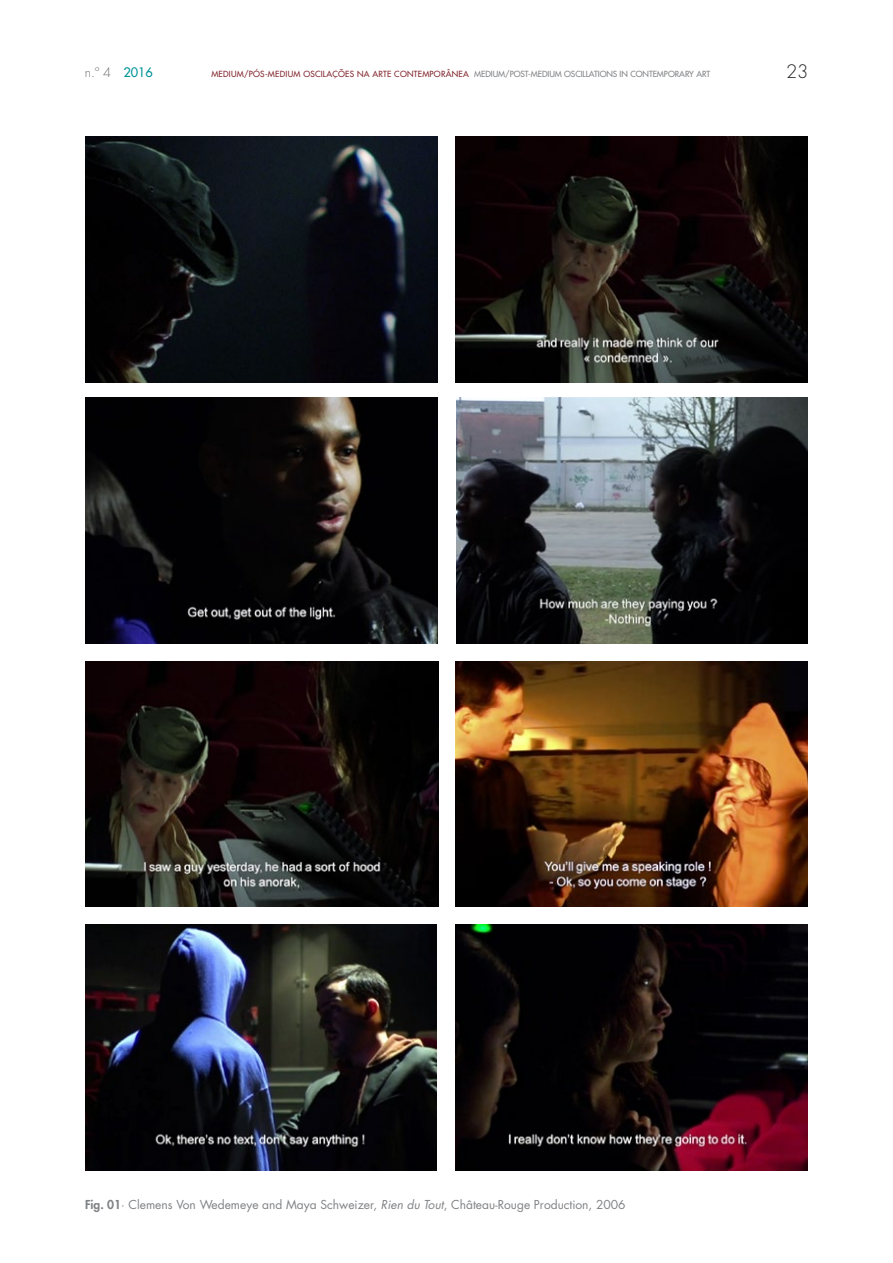
<style>
.page{position:relative;width:893px;height:1263px;background:#fff}
.page>*{position:absolute;margin:0;border:0;box-sizing:border-box;transform-origin:0 0}
.t1{font:300 18px "Futura Std";color:#231f20}
.t2{font:300 12.75px "Futura Std";color:#6c6d70}
.t3{font:12px "Futura Std";color:#808285}
.t4{font:500 8.25px "Futura Std";letter-spacing:-.005em;color:#808285}
.s1{font-weight:500;color:#009498}
.s2{color:#80232b}
.s3{font-weight:800}
.s4{font-style:italic}
</style>
<div class="page">
<img style="left:86px;top:136px;width:352px;height:246px">
<img style="left:456px;top:136px;width:352px;height:246px">
<img style="left:86px;top:661px;width:352px;height:246px">
<img style="left:456px;top:661px;width:352px;height:246px">
<img style="left:86px;top:398px;width:352px;height:245px">
<img style="left:456px;top:398px;width:352px;height:245px">
<img style="left:85px;top:924px;width:352px;height:246px">
<img style="left:455px;top:924px;width:352px;height:246px">
<h2 class="t2" style="left:85px;top:64px;width:69px">n.º 4 <span class="s1">2016</span></h2>
<p class="t4" style="left:211px;top:69px;width:500px"><span class="s2">MEDIUM/PÓS-MEDIUM OSCILAÇÕES NA ARTE CONTEMPORÂNEA</span> MEDIUM/POST-MEDIUM OSCILLATIONS IN CONTEMPORARY ART</p>
<h1 class="t1" style="left:786px;top:60px;width:24px">23</h1>
<p class="t3" style="left:85px;top:1197px;width:542px"><span class="s3">Fig. 01</span>· Clemens Von Wedemeye and Maya Schweizer, <span class="s4">Rien du Tout</span>, Château-Rouge Production, 2006</p>
</div>
